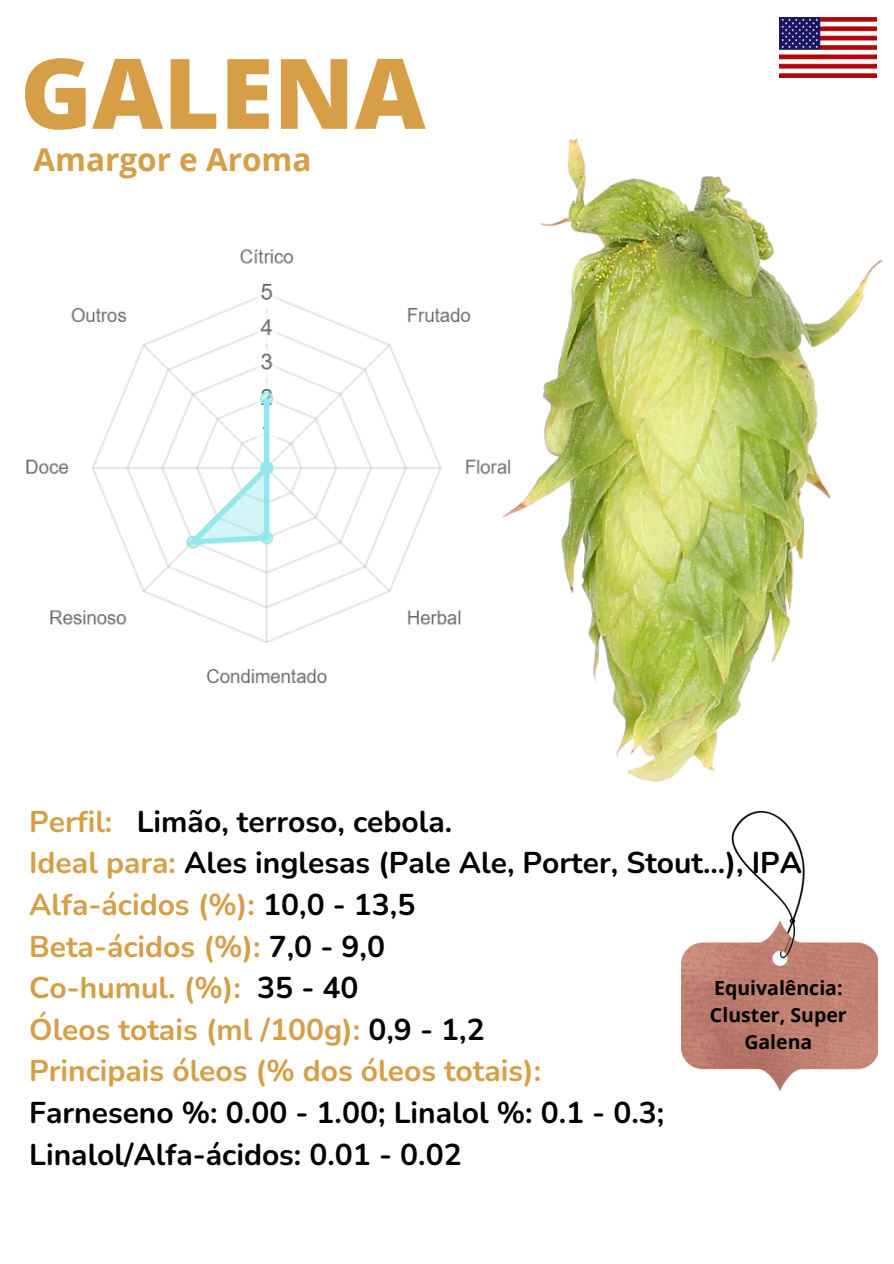
<style>
.page{position:relative;width:894px;height:1264px;background:#fff}
.page>*{position:absolute;margin:0;border:0;box-sizing:border-box;transform-origin:0 0}
.t1{font:800 97.5px "Open Sans";color:#d69e46}
.t2{font:700 31.5px "Open Sans";color:#d69e46}
.t3{font:700 30px/41.7px "Nunito";color:#000}
.t4{font:700 19.5px/27px "Open Sans";color:#000;text-align:center}
.s1{color:#d69e46}
</style>
<div class="page">
<img style="left:779px;top:18px;width:97px;height:59px">
<img style="left:681px;top:838px;width:196px;height:252px">
<img style="left:26px;top:249px;width:460px;height:434px">
<img style="left:486px;top:138px;width:397px;height:700px">
<h1 class="t1" style="left:20px;top:25px;width:407px">GALENA</h1>
<p class="t2" style="left:33px;top:137px;width:279px">Amargor e Aroma</p>
<h2 class="t3" style="left:29px;top:800px;width:774px"><span class="s1">Perfil:</span> Limão, terroso, cebola.<br><span class="s1">Ideal para:</span> Ales inglesas (Pale Ale, Porter, Stout...), IPA <span class="s1">Alfa-ácidos (%):</span> 10,0 - 13,5<br><span class="s1">Beta-ácidos (%):</span> 7,0 - 9,0<br><span class="s1">Co-humul. (%):</span> 35 - 40<br><span class="s1">Óleos totais (ml /100g):</span> 0,9 - 1,2<br><span class="s1">Principais óleos (% dos óleos totais):<br></span>Farneseno %: 0.00 - 1.00; Linalol %: 0.1 - 0.3;</h2>
<p class="t3" style="left:29px;top:1133px;width:434px">Linalol/Alfa-ácidos: 0.01 - 0.02</p>
<p class="t4" style="left:709px;top:973px;width:138px">Equivalência:<br>Cluster, Super<br>Galena</p>
</div>
